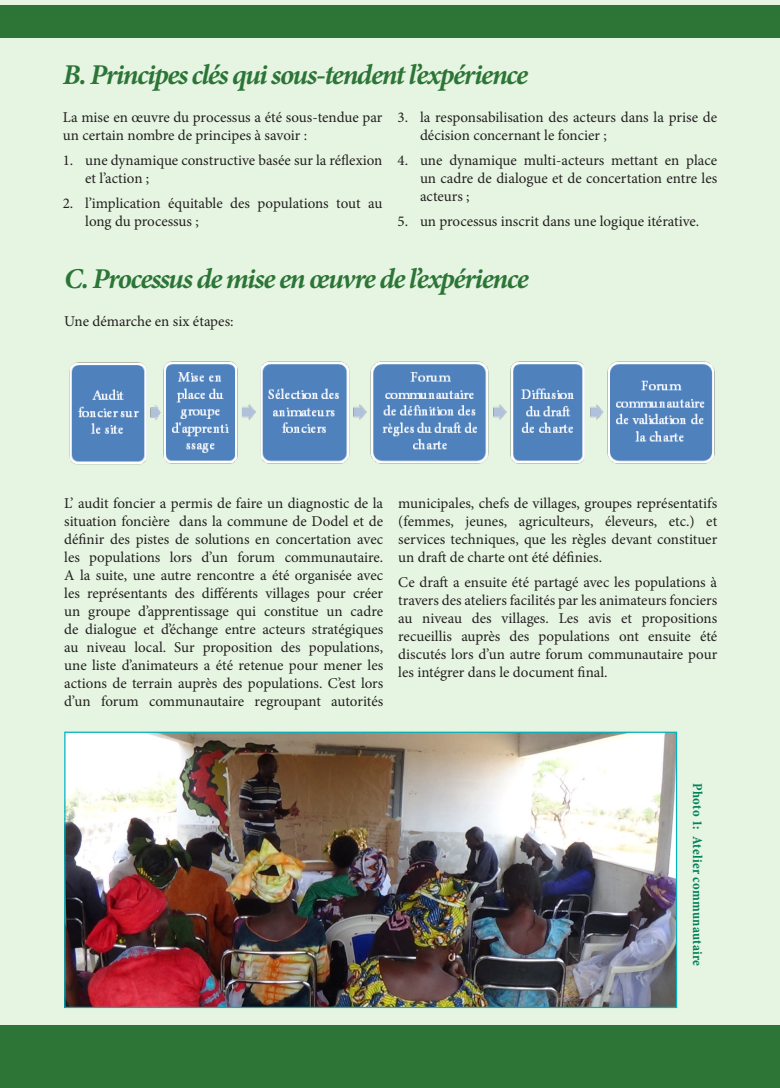
<style>
.page{position:relative;width:780px;height:1088px;background:#fff}
.page>*{position:absolute;margin:0;border:0;box-sizing:border-box;transform-origin:0 0}
.t1{font:italic 700 28.75px "Minion Pro";letter-spacing:-.05em;color:#2c7537}
.t2{font:15px/18px "Minion Pro";color:#231f20}
.t3{font:700 condensed 13.75px "Minion Pro";letter-spacing:.015em;color:#02815b}
</style>
<div class="page">
<div style="left:0;top:0;width:780px;height:1025px;background:#e6f5e2"></div>
<div style="left:0;top:1025px;width:780px;height:63px;background:#2c7537"></div>
<div style="left:0;top:5px;width:780px;height:33px;background:#2c7537"></div>
<img style="left:66px;top:734px;width:609px;height:272px">
<div style="left:64px;top:732px;width:613px;height:276px;border:1px solid #01b1be"></div>
<img style="left:65px;top:347px;width:652px;height:130px">
<h1 class="t1" style="left:63px;top:54px;width:467px">B. Principes clés qui sous-tendent l’expérience</h1>
<p class="t2" style="left:63px;top:108px;width:321px">La mise en œuvre du processus a été sous-tendue par un certain nombre de principes à savoir :</p>
<p class="t2" style="left:85px;top:151px;width:299px;text-indent:-23px">1. une dynamique constructive basée sur la réflexion et l’action ;</p>
<p class="t2" style="left:85px;top:194px;width:299px;text-indent:-23px">2. l’implication équitable des populations tout au long du processus ;</p>
<p class="t2" style="left:420px;top:108px;width:299px;text-indent:-22px">3. la responsabilisation des acteurs dans la prise de décision concernant le foncier ;</p>
<p class="t2" style="left:420px;top:151px;width:299px;text-align:justify;text-indent:-22px">4. une dynamique multi-acteurs mettant en place un cadre de dialogue et de concertation entre les acteurs ;</p>
<p class="t2" style="left:397px;top:212px;width:303px">5. un processus inscrit dans une logique itérative.</p>
<h1 class="t1" style="left:64px;top:258px;width:466px">C. Processus de mise en œuvre de l’expérience</h1>
<p class="t2" style="left:64px;top:312px;width:171px">Une démarche en six étapes:</p>
<p class="t2" style="left:64px;top:494px;width:320px;text-align:justify">L’ audit foncier a permis de faire un diagnostic de la situation foncière dans la commune de Dodel et de définir des pistes de solutions en concertation avec les populations lors d’un forum communautaire.<br>A la suite, une autre rencontre a été organisée avec les représentants des différents villages pour créer un groupe d’apprentissage qui constitue un cadre de dialogue et d’échange entre acteurs stratégiques au niveau local. Sur proposition des populations, une liste d’animateurs a été retenue pour mener les actions de terrain auprès des populations. C’est lors d’un forum communautaire regroupant autorités</p>
<p class="t2" style="left:398px;top:494px;width:320px;text-align:justify">municipales, chefs de villages, groupes représentatifs (femmes, jeunes, agriculteurs, éleveurs, etc.) et services techniques, que les règles devant constituer un draft de charte ont été définies.</p>
<p class="t2" style="left:398px;top:573px;width:320px;text-align:justify">Ce draft a ensuite été partagé avec les populations à travers des ateliers facilités par les animateurs fonciers au niveau des villages. Les avis et propositions recueillis auprès des populations ont ensuite été discutés lors d’un autre forum communautaire pour les intégrer dans le document final.</p>
<p class="t3" style="left:706px;top:783px;width:184px;rotate:90deg">Photo 1: Atelier communautaire</p>
</div>
